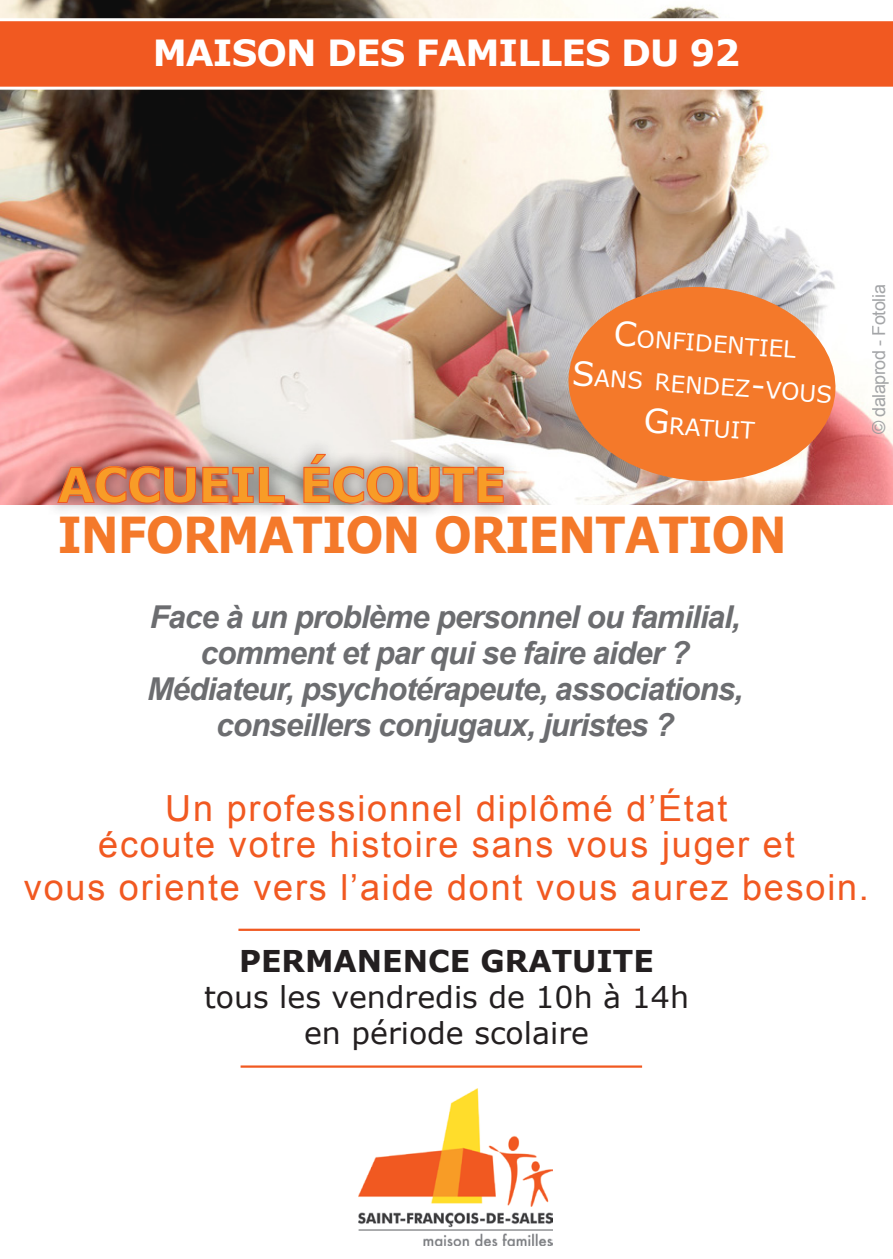
<style>
.page{position:relative;width:893px;height:1259px;background:#fff}
.page>*{position:absolute;margin:0;border:0;box-sizing:border-box;transform-origin:0 0}
.t1{font:700 49.5px "Verdana";letter-spacing:-.025em;color:#f4792a;scale:.91 1}
.t2{font:700 48px "Verdana";letter-spacing:-.025em;color:#f89c27}
.t3{font:36px "Arial";letter-spacing:.05em;color:#f15921}
.t4{font:700 36px "Verdana";letter-spacing:-.025em;color:#fff}
.t5{font:italic 700 31.5px "Arial";letter-spacing:-.03em;color:#6c6d70}
.t6{font:30px "Verdana";color:#231f20}
.t7{font:700 30px "Verdana";color:#231f20}
.t8{font:23.1px "Verdana";color:#fff}
.t9{font:18px "Arial";letter-spacing:-.025em;color:#939598}
.s1{font-size:33px}
</style>
<div class="page">
<img style="left:0;top:0;width:893px;height:504px">
<div style="left:43px;top:438px;width:476px;height:81px;background:#231f20;opacity:.75"></div>
<svg style="left:56px;top:465px;width:230px;height:40px;background:#b1786f"></svg>
<svg style="left:302px;top:453px;width:203px;height:52px;background:#bea096"></svg>
<img style="left:359px;top:1089px;width:193px;height:156px">
<svg style="left:566px;top:283px;width:272px;height:201px;background:#ea894e"></svg>
<hr style="left:238px;top:928px;width:402px;height:3px;background:#f15921">
<hr style="left:241px;top:1065px;width:401px;height:2px;background:#f15921">
<svg style="left:0;top:18px;width:893px;height:72px;background:#f16734"></svg>
<p class="t4" style="left:153px;top:27px;width:589px">MAISON DES FAMILLES DU 92</p>
<p class="t8" style="left:615px;top:321px;width:184px;rotate:4deg"><span class="s1">C</span>onfidentiel</p>
<p class="t8" style="left:573px;top:360px;width:258px;rotate:4deg"><span class="s1">S</span>ans rendez<span class="s1">-</span>vous</p>
<p class="t8" style="left:645px;top:407px;width:113px;rotate:4deg"><span class="s1">G</span>ratuit</p>
<p class="t2" style="left:57px;top:451px;width:450px">ACCUEIL ÉCOUTE</p>
<p class="t1" style="left:57px;top:500px;width:803px">INFORMATION ORIENTATION</p>
<p class="t5" style="left:150px;top:596px;width:592px">Face à un problème personnel ou familial,</p>
<p class="t5" style="left:200px;top:632px;width:491px">comment et par qui se faire aider ?</p>
<p class="t5" style="left:147px;top:668px;width:597px">Médiateur, psychotérapeute, associations,</p>
<p class="t5" style="left:216px;top:704px;width:460px">conseillers conjugaux, juristes ?</p>
<p class="t9" style="left:867px;top:434px;width:151px;rotate:-90deg">© dalaprod - Fotolia</p>
<p class="t3" style="left:165px;top:784px;width:564px">Un professionnel diplômé d’État</p>
<p class="t3" style="left:98px;top:820px;width:698px">écoute votre histoire sans vous juger et</p>
<p class="t3" style="left:24px;top:864px;width:846px">vous oriente vers l’aide dont vous aurez besoin.</p>
<p class="t7" style="left:239px;top:940px;width:416px">PERMANENCE GRATUITE</p>
<p class="t6" style="left:204px;top:976px;width:486px">tous les vendredis de 10h à 14h</p>
<p class="t6" style="left:304px;top:1012px;width:286px">en période scolaire</p>
</div>
